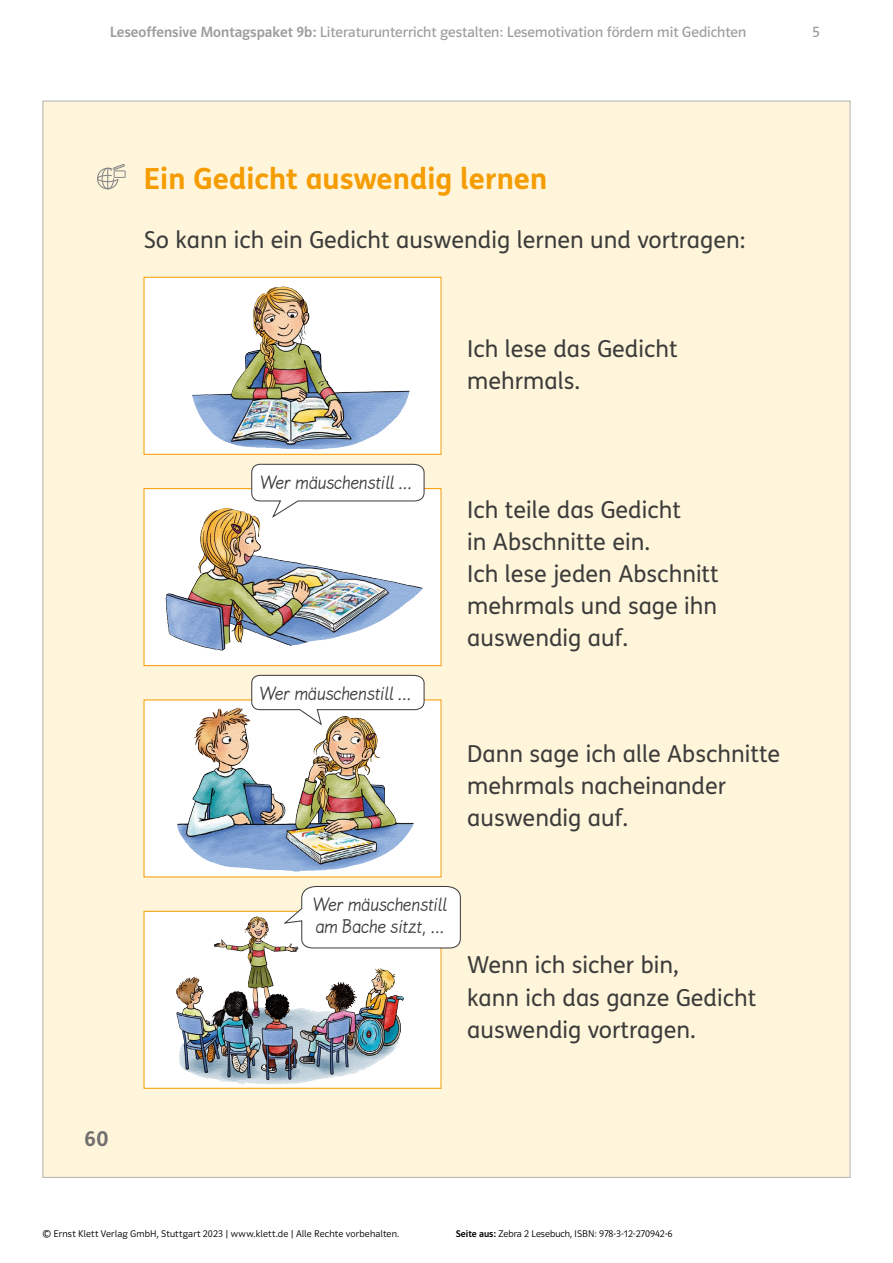
<style>
.page{position:relative;width:893px;height:1263px;background:#fff}
.page>*{position:absolute;margin:0;border:0;box-sizing:border-box;transform-origin:0 0}
.t1{font:700 29.25px "FS Klett GSV";color:#f59c00}
.t2{font:23.4px/32.1px "FS Klett GSV";color:#3c3c3b}
.t3{font:20.4px/21.9px "Lemme Script BY1005";color:#3c3c3b}
.t4{font:700 20.4px "FS Klett GSV";color:#706f6f}
.t5{font:15px "Polo CEF";color:#9d9d9c}
.t6{font:300 9.75px "Polo CEF";letter-spacing:.015em;color:#000}
.s1{font-weight:500}
</style>
<div class="page">
<div style="left:43px;top:101px;width:807px;height:1076px;background:#fff5db"></div>
<svg style="left:145px;top:279px;width:295px;height:174px;background:#e9ebec"></svg>
<div style="left:143px;top:277px;width:299px;height:178px;border:1px solid #f59c00"></div>
<img style="left:145px;top:490px;width:295px;height:174px">
<div style="left:143px;top:488px;width:299px;height:178px;border:1px solid #f59c00"></div>
<img style="left:145px;top:701px;width:295px;height:174px">
<img style="left:145px;top:913px;width:295px;height:174px">
<div style="left:143px;top:911px;width:299px;height:178px;border:1px solid #f59c00"></div>
<svg style="left:97px;top:164px;width:29px;height:26px"></svg>
<img style="left:192px;top:287px;width:104px;height:162px">
<img style="left:165px;top:508px;width:85px;height:143px">
<img style="left:177px;top:709px;width:59px;height:125px">
<img style="left:203px;top:916px;width:53px;height:105px">
<svg style="left:282px;top:886px;width:179px;height:63px;background:#f6f5f4"></svg>
<svg style="left:251px;top:674px;width:174px;height:53px;background:#f2f1ee"></svg>
<svg style="left:251px;top:463px;width:174px;height:56px;background:#f5f5f4"></svg>
<p class="t5" style="left:110px;top:23px;width:638px"><span class="s1">Leseoffensive Montagspaket 9b:</span> Literaturunterricht gestalten: Lesemotivation fördern mit Gedichten</p>
<p class="t5" style="left:812px;top:23px;width:9px">5</p>
<p class="t1" style="left:144px;top:156px;width:405px">Ein Gedicht auswendig lernen</p>
<p class="t2" style="left:144px;top:223px;width:603px">So kann ich ein Gedicht auswendig lernen und vortragen:</p>
<p class="t2" style="left:467px;top:332px;width:212px">Ich lese das Gedicht mehrmals.</p>
<p class="t3" style="left:261px;top:472px;width:153px">Wer mäuschenstill …</p>
<p class="t3" style="left:260px;top:683px;width:153px">Wer mäuschenstill …</p>
<p class="t2" style="left:467px;top:493px;width:253px">Ich teile das Gedicht<br>in Abschnitte ein.<br>Ich lese jeden Abschnitt mehrmals und sage ihn auswendig auf.</p>
<p class="t2" style="left:467px;top:737px;width:314px">Dann sage ich alle Abschnitte mehrmals nacheinander auswendig auf.</p>
<p class="t3" style="left:314px;top:894px;width:135px">Wer mäuschenstill am Bache sitzt, …</p>
<p class="t2" style="left:467px;top:949px;width:291px">Wenn ich sicher bin,<br>kann ich das ganze Gedicht auswendig vortragen.</p>
<p class="t4" style="left:84px;top:1123px;width:26px">60</p>
<p class="t6" style="left:43px;top:1228px;width:358px">© Ernst Klett Verlag GmbH, Stuttgart 2023 | www.klett.de | Alle Rechte vorbehalten.</p>
<p class="t6" style="left:456px;top:1228px;width:218px"><span class="s1">Seite aus:</span> Zebra 2 Lesebuch, ISBN: 978-3-12-270942-6</p>
</div>
